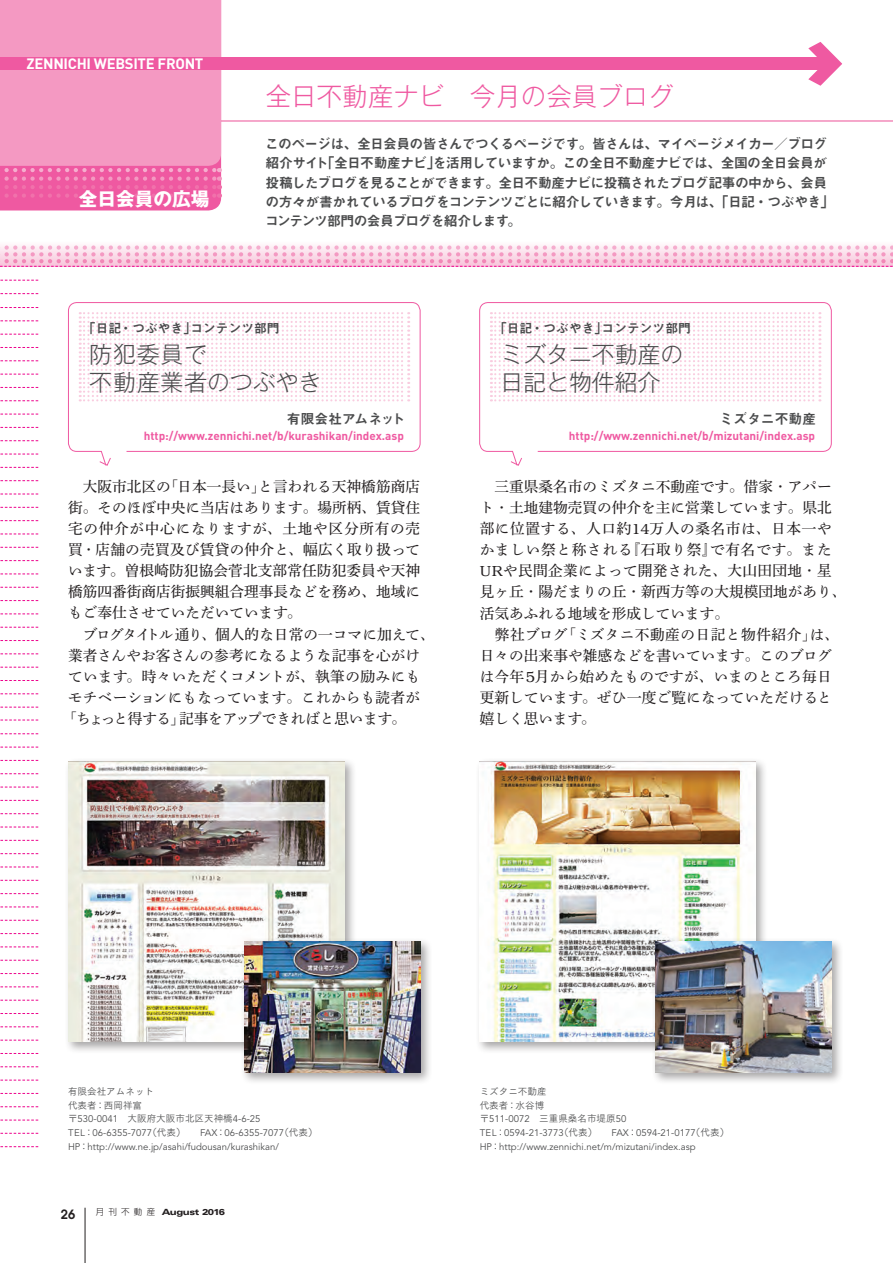
<style>
.page{position:relative;width:893px;height:1263px;background:#fff}
.page>*{position:absolute;margin:0;border:0;box-sizing:border-box;transform-origin:0 0}
.t1{font:300 25.5px "Gothic MB101 Pr 6";color:#ef59a1}
.t2{font:300 22.8px/28.2px "Gothic MB101 Pr 6";color:#4b4c4d}
.t3{font:300 22.8px/27.6px "Gothic MB101 Pr 6";letter-spacing:.04em;color:#4b4c4d}
.t4{font:700 18.75px "Gothic MB101 Pr 6";color:#fff}
.t5{font:700 14.85px "DIN";letter-spacing:-.02em;color:#fff}
.t6{font:14.7px/21px "Shuei Min Pro M";letter-spacing:.005em;color:#231f20}
.t7{font:14.7px "Shuei Min Pro M";letter-spacing:-.015em;color:#231f20}
.t8{font:14.7px "Shuei Min Pro M";letter-spacing:.025em;color:#231f20}
.t9{font:14.7px "Shuei Min Pro M";letter-spacing:.05em;color:#231f20}
.t10{font:13.8px/19.2px "Midashi Go Pr 6 MB31";letter-spacing:-.055em;color:#4b4c4d}
.t11{font:13.8px "Midashi Go Pr 6 MB31";color:#4b4c4d}
.t12{font:12.75px "Midashi Go Pr 6 MB31";color:#4b4c4d}
.t13{font:600 12.75px "Avant Garde";color:#231f20}
.t14{font:700 11.7px "DIN";color:#ef59a1}
.t15{font:9.6px/13.8px "Avenir";color:#4b4c4d}
.t16{font:900 expanded 8.55px "Univers";letter-spacing:-.055em;color:#231f20}
.s1{font-family:"Hira Min Pro W3"}
.s2{font-family:"Ryumin Pro"}
.s3{font-family:"Bookman";font-weight:300}
.s4{font-family:"Tsuku Go Pro R"}
.s5{font-family:"UD Shin Go Pr 6";font-weight:300;font-stretch:normal}
</style>
<div class="page">
<hr style="left:213px;top:120px;width:680px;height:2px;background:#f499c2">
<div style="left:0;top:198px;width:221px;height:12px;background:#ef59a1"></div>
<div style="left:64px;top:757px;width:293px;height:297px;background:#231f20;opacity:.4"></div>
<img style="left:68px;top:761px;width:276px;height:281px">
<div style="left:475px;top:757px;width:293px;height:297px;background:#231f20;opacity:.4"></div>
<img style="left:479px;top:761px;width:277px;height:281px">
<div style="left:651px;top:937px;width:193px;height:148px;background:#231f20;opacity:.4"></div>
<img style="left:655px;top:941px;width:177px;height:132px">
<div style="left:240px;top:937px;width:193px;height:148px;background:#231f20;opacity:.4"></div>
<img style="left:244px;top:941px;width:177px;height:132px">
<div style="left:0;top:57px;width:830px;height:13px;background:#ef59a1"></div>
<div style="left:0;top:241px;width:893px;height:25px;background:#fef9fb"></div>
<svg style="left:0;top:245px;width:893px;height:22px;background:#f8c6dc"></svg>
<svg style="left:892px;top:245px;width:1px;height:18px"></svg>
<svg style="left:0;top:720px;width:38px;height:1px"></svg>
<svg style="left:0;top:307px;width:38px;height:1px"></svg>
<svg style="left:0;top:293px;width:38px;height:1px"></svg>
<svg style="left:0;top:280px;width:38px;height:1px"></svg>
<svg style="left:0;top:733px;width:38px;height:1px"></svg>
<svg style="left:0;top:320px;width:38px;height:1px"></svg>
<svg style="left:0;top:747px;width:38px;height:1px"></svg>
<svg style="left:0;top:334px;width:38px;height:1px"></svg>
<svg style="left:0;top:760px;width:38px;height:1px"></svg>
<svg style="left:0;top:347px;width:38px;height:1px"></svg>
<svg style="left:0;top:773px;width:38px;height:1px"></svg>
<svg style="left:0;top:360px;width:38px;height:1px"></svg>
<svg style="left:0;top:787px;width:38px;height:1px"></svg>
<svg style="left:0;top:374px;width:38px;height:1px"></svg>
<svg style="left:0;top:800px;width:38px;height:1px"></svg>
<svg style="left:0;top:387px;width:38px;height:1px"></svg>
<svg style="left:0;top:813px;width:38px;height:1px"></svg>
<svg style="left:0;top:400px;width:38px;height:1px"></svg>
<svg style="left:0;top:826px;width:38px;height:1px"></svg>
<svg style="left:0;top:414px;width:38px;height:1px"></svg>
<svg style="left:0;top:840px;width:38px;height:1px"></svg>
<svg style="left:0;top:427px;width:38px;height:1px"></svg>
<svg style="left:0;top:853px;width:38px;height:1px"></svg>
<svg style="left:0;top:440px;width:38px;height:1px"></svg>
<svg style="left:0;top:866px;width:38px;height:1px"></svg>
<svg style="left:0;top:454px;width:38px;height:1px"></svg>
<svg style="left:0;top:880px;width:38px;height:1px"></svg>
<svg style="left:0;top:467px;width:38px;height:1px"></svg>
<svg style="left:0;top:893px;width:38px;height:1px"></svg>
<svg style="left:0;top:480px;width:38px;height:1px"></svg>
<svg style="left:0;top:906px;width:38px;height:1px"></svg>
<svg style="left:0;top:494px;width:38px;height:1px"></svg>
<svg style="left:0;top:920px;width:38px;height:1px"></svg>
<svg style="left:0;top:507px;width:38px;height:1px"></svg>
<svg style="left:0;top:933px;width:38px;height:1px"></svg>
<svg style="left:0;top:520px;width:38px;height:1px"></svg>
<svg style="left:0;top:946px;width:38px;height:1px"></svg>
<svg style="left:0;top:533px;width:38px;height:1px"></svg>
<svg style="left:0;top:960px;width:38px;height:1px"></svg>
<svg style="left:0;top:547px;width:38px;height:1px"></svg>
<svg style="left:0;top:973px;width:38px;height:1px"></svg>
<svg style="left:0;top:560px;width:38px;height:1px"></svg>
<svg style="left:0;top:986px;width:38px;height:1px"></svg>
<svg style="left:0;top:573px;width:38px;height:1px"></svg>
<svg style="left:0;top:1000px;width:38px;height:1px"></svg>
<svg style="left:0;top:587px;width:38px;height:1px"></svg>
<svg style="left:0;top:1013px;width:38px;height:1px"></svg>
<svg style="left:0;top:600px;width:38px;height:1px"></svg>
<svg style="left:0;top:1026px;width:38px;height:1px"></svg>
<svg style="left:0;top:613px;width:38px;height:1px"></svg>
<svg style="left:0;top:1040px;width:38px;height:1px"></svg>
<svg style="left:0;top:627px;width:38px;height:1px"></svg>
<svg style="left:0;top:1053px;width:38px;height:1px"></svg>
<svg style="left:0;top:640px;width:38px;height:1px"></svg>
<svg style="left:0;top:1066px;width:38px;height:1px"></svg>
<svg style="left:0;top:653px;width:38px;height:1px"></svg>
<svg style="left:0;top:1080px;width:38px;height:1px"></svg>
<svg style="left:0;top:667px;width:38px;height:1px"></svg>
<svg style="left:0;top:1093px;width:38px;height:1px"></svg>
<svg style="left:0;top:680px;width:38px;height:1px"></svg>
<svg style="left:0;top:1106px;width:38px;height:1px"></svg>
<svg style="left:0;top:1120px;width:38px;height:1px"></svg>
<svg style="left:0;top:1133px;width:38px;height:1px"></svg>
<svg style="left:0;top:1146px;width:38px;height:1px"></svg>
<svg style="left:0;top:693px;width:38px;height:1px"></svg>
<svg style="left:0;top:707px;width:38px;height:1px"></svg>
<div style="left:68px;top:302px;width:353px;height:150px;border:1px solid #ef59a1;border-radius:8px"></div>
<div style="left:479px;top:302px;width:353px;height:150px;border:1px solid #ef59a1;border-radius:8px"></div>
<svg style="left:99px;top:457px;width:12px;height:9px"></svg>
<svg style="left:511px;top:457px;width:11px;height:9px"></svg>
<svg style="left:808px;top:42px;width:34px;height:44px"></svg>
<svg style="left:0;top:0;width:221px;height:198px;background:#f28bbb"></svg>
<svg style="left:219px;top:168px;width:1px;height:30px"></svg>
<svg style="left:80px;top:312px;width:329px;height:89px"></svg>
<svg style="left:491px;top:312px;width:329px;height:89px"></svg>
<hr style="left:85px;top:1208px;width:1px;height:55px;background:#231f20">
<p class="t5" style="left:27px;top:54px;width:178px">ZENNICHI WEBSITE FRONT</p>
<p class="t4" style="left:79px;top:183px;width:132px">全日会員の広場</p>
<p class="t1" style="left:266px;top:75px;width:410px">全日不動産ナビ　今月の会員ブログ</p>
<p class="t10" style="left:265px;top:134px;width:571px">このページは、全日会員の皆さんでつくるページです。皆さんは、マイページメイカー／ブログ紹介サイト「全日不動産ナビ」を活用していますか。この全日不動産ナビでは、全国の全日会員が投稿したブログを見ることができます。全日不動産ナビに投稿されたブログ記事の中から、会員の方々が書かれているブログをコンテンツごとに紹介していきます。今月は、「日記・つぶやき」コンテンツ部門の会員ブログを紹介します。</p>
<p class="t12" style="left:83px;top:317px;width:198px">「日記・つぶやき」コンテンツ部門</p>
<p class="t12" style="left:494px;top:317px;width:198px">「日記・つぶやき」コンテンツ部門</p>
<p class="t2" style="left:500px;top:338px;width:184px">ミズタニ不動産の日記と物件紹介</p>
<p class="t3" style="left:89px;top:339px;width:234px">防犯委員で<br>不動産業者のつぶやき</p>
<p class="t11" style="left:287px;top:408px;width:120px">有限会社アムネット</p>
<p class="t14" style="left:144px;top:428px;width:262px">http://www.zennichi.net/b/kurashikan/index.asp</p>
<p class="t11" style="left:719px;top:408px;width:98px">ミズタニ不動産</p>
<p class="t14" style="left:569px;top:428px;width:248px">http://www.zennichi.net/b/mizutani/index.asp</p>
<p class="t6" style="left:68px;top:475px;width:354px">　大阪市北区の<span class="s1">「</span>日本一長い<span class="s1">」</span>と言われる天神橋筋商店</p>
<p class="t6" style="left:68px;top:497px;width:354px">街<span class="s2">。</span>そのほぼ中央に当店はあります<span class="s2">。</span>場所柄<span class="s2">、</span>賃貸住</p>
<p class="t9" style="left:68px;top:518px;width:354px">宅の仲介が中心になりますが<span class="s2">、</span>土地や区分所有の売</p>
<p class="t6" style="left:68px;top:539px;width:354px">買<span class="s2">・</span>店舗の売買及び賃貸の仲介と<span class="s2">、</span>幅広く取り扱って</p>
<p class="t6" style="left:68px;top:560px;width:354px">います<span class="s2">。</span>曽根崎防犯協会菅北支部常任防犯委員や天神</p>
<p class="t6" style="left:68px;top:581px;width:354px">橋筋四番街商店街振興組合理事長などを務め<span class="s2">、</span>地域に</p>
<p class="t6" style="left:68px;top:602px;width:235px">もご奉仕させていただいています<span class="s2">。</span></p>
<p class="t6" style="left:68px;top:623px;width:368px">　ブログタイトル通り<span class="s2">、</span>個人的な日常の一コマに加えて<span class="s2">、</span></p>
<p class="t6" style="left:68px;top:644px;width:354px">業者さんやお客さんの参考になるような記事を心がけ</p>
<p class="t8" style="left:68px;top:665px;width:354px">ています<span class="s2">。</span>時々いただくコメントが<span class="s2">、</span>執筆の励みにも</p>
<p class="t6" style="left:68px;top:686px;width:354px">モチベーションにもなっています<span class="s2">。</span>これからも読者が</p>
<p class="t7" style="left:62px;top:708px;width:345px"><span class="s1">「</span>ちょっと得する<span class="s1">」</span>記事をアップできればと思います<span class="s2">。</span></p>
<p class="t6" style="left:480px;top:475px;width:368px">　三重県桑名市のミズタニ不動産です<span class="s2">。</span>借家<span class="s2">・</span>アパート<span class="s2">・</span>土地建物売買の仲介を主に営業しています<span class="s2">。</span>県北部に位置する<span class="s2">、</span>人口約<span class="s3">14</span>万人の桑名市は<span class="s2">、</span>日本一やかましい祭と称される<span class="s2">『</span>石取り祭<span class="s2">』</span>で有名です<span class="s2">。</span>また<br><span class="s3">UR</span>や民間企業によって開発された<span class="s2">、</span>大山田団地<span class="s2">・</span>星見ヶ丘<span class="s2">・</span>陽だまりの丘<span class="s2">・</span>新西方等の大規模団地があり<span class="s2">、</span>活気あふれる地域を形成しています<span class="s2">。<br></span>　弊社ブログ<span class="s1">「</span>ミズタニ不動産の日記と物件紹介<span class="s1">」</span>は<span class="s2">、</span>日々の出来事や雑感などを書いています<span class="s2">。</span>このブログは今年<span class="s3">5</span>月から始めたものですが<span class="s2">、</span>いまのところ毎日更新しています<span class="s2">。</span>ぜひ一度ご覧になっていただけると嬉しく思います<span class="s2">。</span></p>
<p class="t15" style="left:68px;top:1085px;width:251px"><span class="s4">有限会社アムネット<br>代表者：西岡祥富<br>〒</span>530-0041<span class="s4">　大阪府大阪市北区天神橋</span>4-6-25<br>TEL<span class="s4">：</span>06-6355-7077<span class="s4">（代表）　　</span>FAX<span class="s4">：</span>06-6355-7077<span class="s4">（代表）<br></span>HP<span class="s4">：</span>http://www.ne.jp/asahi/fudousan/kurashikan/</p>
<p class="t15" style="left:480px;top:1085px;width:251px"><span class="s4">ミズタニ不動産<br>代表者：水谷博<br>〒</span>511-0072<span class="s4">　三重県桑名市堤原</span>50<br>TEL<span class="s4">：</span>0594-21-3773<span class="s4">（代表）　　</span>FAX<span class="s4">：</span>0594-21-0177<span class="s4">（代表）<br></span>HP<span class="s4">：</span>http://www.zennichi.net/m/mizutani/index.asp</p>
<p class="t13" style="left:61px;top:1206px;width:16px">26</p>
<p class="t16" style="left:96px;top:1207px;width:131px"><span class="s5">月刊不動産</span> August 2016</p>
</div>
